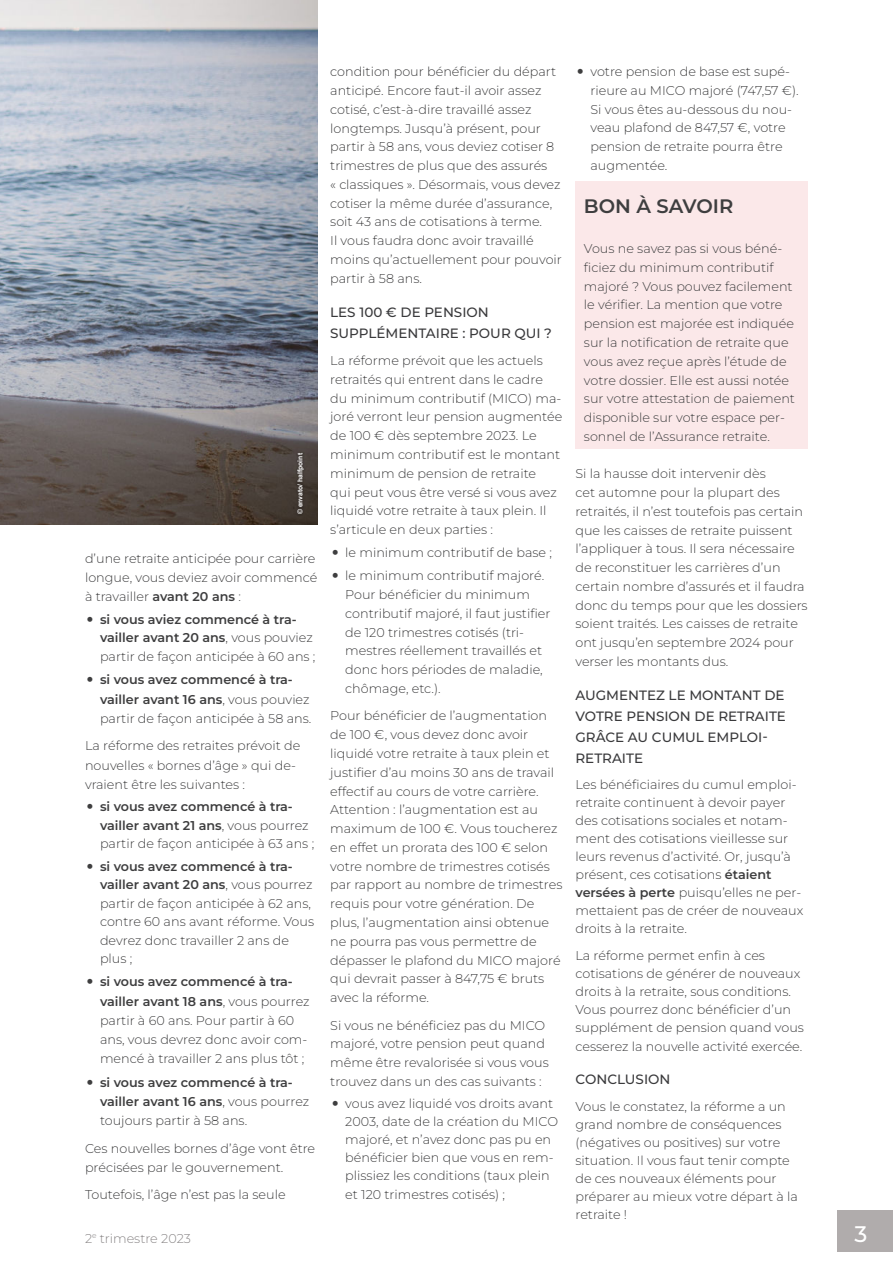
<style>
.page{position:relative;width:893px;height:1263px;background:#fff}
.page>*{position:absolute;margin:0;border:0;box-sizing:border-box;transform-origin:0 0}
.t1{font:500 22.5px "Montserrat";color:#fff}
.t2{font:600 19.5px "Montserrat";color:#3e3e3f}
.t3{font:500 13.5px/21px "Montserrat";color:#3a3a3c}
.t4{font:100 12.75px/18.8px "Montserrat";color:#3e3e3f}
.t5{font:600 12.75px/18.5px "Montserrat";color:#3e3e3f}
.t6{font:100 12.75px "Montserrat";color:#888586}
.t7{font:700 6.75px "Arial";color:#fff}
.s1{font-weight:600}
.s2{font-weight:100}
</style>
<div class="page">
<div style="left:838px;top:1210px;width:55px;height:41px;background:#b0acac"></div>
<img style="left:0;top:0;width:317px;height:525px">
<div style="left:296px;top:451px;width:10px;height:65px;background:#3e3630"></div>
<div style="left:575px;top:182px;width:233px;height:267px;background:#fbe8e9"></div>
<p class="t7" style="left:298px;top:514px;width:63px;rotate:-90deg">© envato/ halfpoint</p>
<p class="t4" style="left:85px;top:549px;width:234px;line-height:19.2px">d’une retraite anticipée pour carrière longue, vous deviez avoir commencé à travailler <span class="s1">avant 20 ans</span> :</p>
<p class="t5" style="left:100px;top:611px;width:217px">si vous aviez commencé à tra&shy;vailler avant 20 ans<span class="s2">, vous pouviez partir de façon anticipée à 60 ans ;</span></p>
<p class="t4" style="left:100px;top:671px;width:213px;line-height:19.2px"><span class="s1">si vous avez commencé à tra&shy;vailler avant 16 ans</span>, vous pouviez partir de façon anticipée à 58 ans.</p>
<p class="t4" style="left:85px;top:737px;width:217px;line-height:19.2px">La réforme des retraites prévoit de nouvelles « bornes d’âge » qui de&shy;vraient être les suivantes :</p>
<p class="t4" style="left:100px;top:798px;width:216px"><span class="s1">si vous avez commencé à tra&shy;vailler avant 21 ans</span>, vous pourrez partir de façon anticipée à 63 ans ;</p>
<p class="t4" style="left:100px;top:858px;width:216px"><span class="s1">si vous avez commencé à tra&shy;vailler avant 20 ans</span>, vous pourrez partir de façon anticipée à 62 ans, contre 60 ans avant réforme. Vous devrez donc travailler 2 ans de plus ;</p>
<p class="t4" style="left:100px;top:973px;width:211px;line-height:19.2px"><span class="s1">si vous avez commencé à tra&shy;vailler avant 18 ans</span>, vous pourrez partir à 60 ans. Pour partir à 60 ans, vous devrez donc avoir com&shy;mencé à travailler 2 ans plus tôt ;</p>
<p class="t5" style="left:100px;top:1073px;width:211px;line-height:19.2px">si vous avez commencé à tra&shy;vailler avant 16 ans<span class="s2">, vous pourrez toujours partir à 58 ans.</span></p>
<p class="t4" style="left:85px;top:1139px;width:232px;line-height:19.2px">Ces nouvelles bornes d’âge vont être précisées par le gouvernement.</p>
<p class="t4" style="left:85px;top:1186px;width:202px">Toutefois, l’âge n’est pas la seule</p>
<p class="t4" style="left:330px;top:62px;width:233px">condition pour bénéficier du départ anticipé. Encore faut-il avoir assez cotisé, c’est-à-dire travaillé assez longtemps. Jusqu’à présent, pour partir à 58 ans, vous deviez cotiser 8 trimestres de plus que des assurés<br>« classiques ». Désormais, vous devez cotiser la même durée d’assurance, soit 43 ans de cotisations à terme.<br>Il vous faudra donc avoir travaillé moins qu’actuellement pour pouvoir partir à 58 ans.</p>
<p class="t3" style="left:330px;top:302px;width:223px">LES 100 € DE PENSION<br>SUPPLÉMENTAIRE : POUR QUI ?</p>
<p class="t4" style="left:330px;top:352px;width:233px">La réforme prévoit que les actuels retraités qui entrent dans le cadre du minimum contributif (MICO) ma&shy;joré verront leur pension augmentée de 100 € dès septembre 2023. Le minimum contributif est le montant minimum de pension de retraite<br>qui peut vous être versé si vous avez liquidé votre retraite à taux plein. Il s’articule en deux parties :</p>
<p class="t4" style="left:345px;top:542px;width:208px;line-height:23.1px">le minimum contributif de base ; le minimum contributif majoré.</p>
<p class="t4" style="left:345px;top:585px;width:207px">Pour bénéficier du minimum contributif majoré, il faut justifier de 120 trimestres cotisés (tri&shy;mestres réellement travaillés et donc hors périodes de maladie, chômage, etc.).</p>
<p class="t4" style="left:330px;top:706px;width:234px">Pour bénéficier de l’augmentation de 100 €, vous devez donc avoir liquidé votre retraite à taux plein et justifier d’au moins 30 ans de travail effectif au cours de votre carrière.<br>Attention : l’augmentation est au maximum de 100 €. Vous toucherez en effet un prorata des 100 € selon votre nombre de trimestres cotisés par rapport au nombre de trimestres requis pour votre génération. De plus, l’augmentation ainsi obtenue ne pourra pas vous permettre de dépasser le plafond du MICO majoré qui devrait passer à 847,75 € bruts avec la réforme.</p>
<p class="t4" style="left:330px;top:1015px;width:220px">Si vous ne bénéficiez pas du MICO majoré, votre pension peut quand même être revalorisée si vous vous trouvez dans un des cas suivants :</p>
<p class="t4" style="left:345px;top:1095px;width:214px;line-height:18.1px">vous avez liquidé vos droits avant<br>2003, date de la création du MICO majoré, et n’avez donc pas pu en bénéficier bien que vous en rem&shy;plissiez les conditions (taux plein et 120 trimestres cotisés) ;</p>
<p class="t4" style="left:590px;top:63px;width:210px">votre pension de base est supé&shy;rieure au MICO majoré (747,57 €).<br>Si vous êtes au-dessous du nou&shy;veau plafond de 847,57 €, votre pension de retraite pourra être augmentée.</p>
<h2 class="t2" style="left:584px;top:197px;width:151px">BON À SAVOIR</h2>
<p class="t4" style="left:584px;top:240px;width:212px">Vous ne savez pas si vous béné&shy;ficiez du minimum contributif majoré ? Vous pouvez facilement le vérifier. La mention que votre pension est majorée est indiquée sur la notification de retraite que vous avez reçue après l’étude de votre dossier. Elle est aussi notée sur votre attestation de paiement disponible sur votre espace per&shy;sonnel de l’Assurance retraite.</p>
<p class="t4" style="left:575px;top:465px;width:234px">Si la hausse doit intervenir dès<br>cet automne pour la plupart des retraités, il n’est toutefois pas certain que les caisses de retraite puissent l’appliquer à tous. Il sera nécessaire de reconstituer les carrières d’un certain nombre d’assurés et il faudra donc du temps pour que les dossiers soient traités. Les caisses de retraite ont jusqu’en septembre 2024 pour verser les montants dus.</p>
<p class="t3" style="left:575px;top:685px;width:212px">AUGMENTEZ LE MONTANT DE<br>VOTRE PENSION DE RETRAITE<br>GRÂCE AU CUMUL EMPLOI-<br>RETRAITE</p>
<p class="t4" style="left:575px;top:775px;width:229px;line-height:18px">Les bénéficiaires du cumul emploi&shy;retraite continuent à devoir payer des cotisations sociales et notam&shy;ment des cotisations vieillesse sur leurs revenus d’activité. Or, jusqu’à présent, ces cotisations <span class="s1">étaient versées à perte</span> puisqu’elles ne per&shy;mettaient pas de créer de nouveaux droits à la retraite.</p>
<p class="t4" style="left:575px;top:946px;width:230px;line-height:18.1px">La réforme permet enfin à ces cotisations de générer de nouveaux droits à la retraite, sous conditions.<br>Vous pourrez donc bénéficier d’un supplément de pension quand vous cesserez la nouvelle activité exercée.</p>
<p class="t3" style="left:575px;top:1069px;width:97px">CONCLUSION</p>
<p class="t4" style="left:575px;top:1098px;width:224px;line-height:18px">Vous le constatez, la réforme a un grand nombre de conséquences (négatives ou positives) sur votre situation. Il vous faut tenir compte de ces nouveaux éléments pour préparer au mieux votre départ à la retraite !</p>
<p class="t6" style="left:85px;top:1231px;width:107px">2<sup>e</sup> trimestre 2023</p>
<h1 class="t1" style="left:855px;top:1223px;width:14px">3</h1>
</div>
